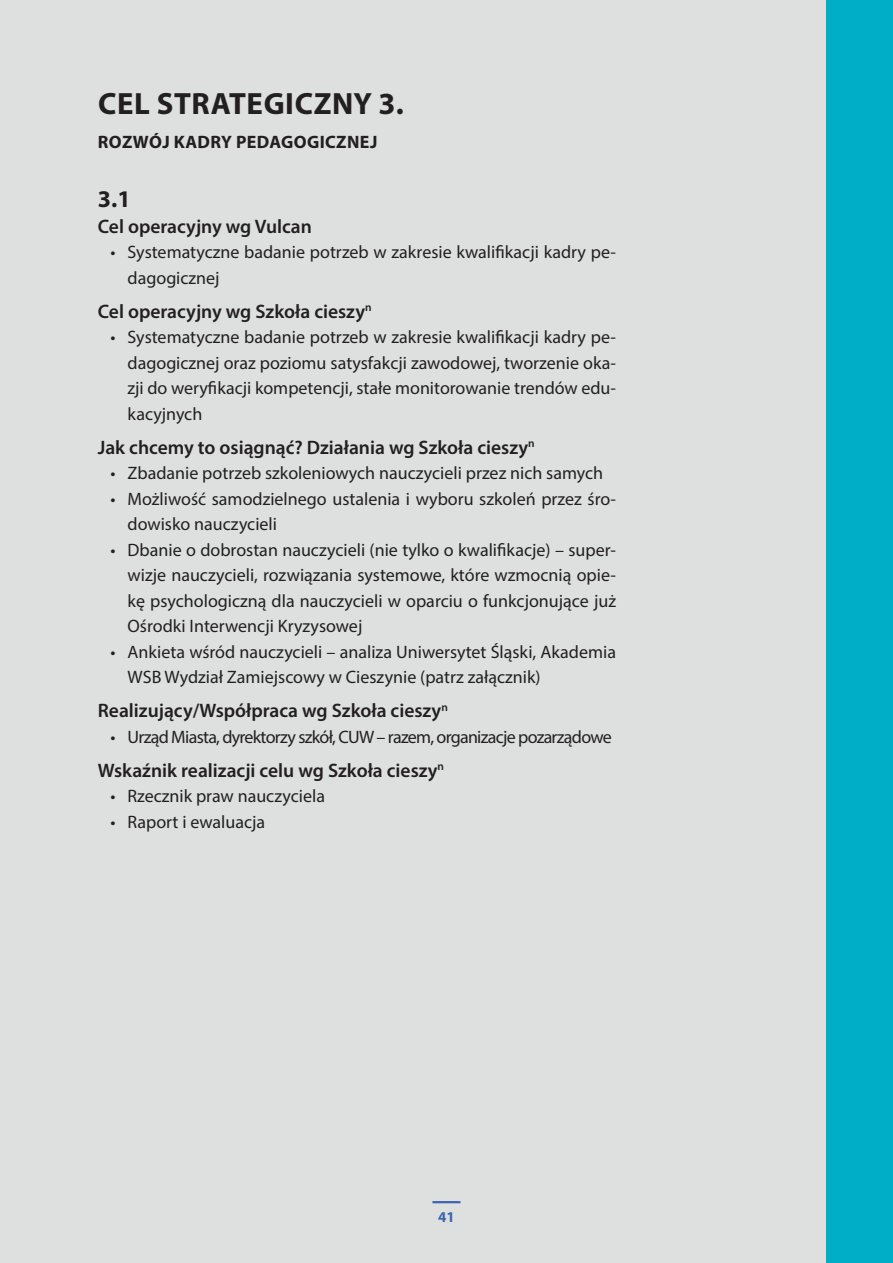
<style>
.page{position:relative;width:893px;height:1263px;background:#dde0df}
.page>*{position:absolute;margin:0;border:0;box-sizing:border-box;transform-origin:0 0}
.tekst_podst{font:700 30.9px "Myriad Pro";letter-spacing:.02em;color:#231f20}
.tekst_podst-2{font:700 24px "Myriad Pro";color:#231f20}
.tekst_podst-3{font:600 19.5px "Myriad Pro";color:#231f20}
.t1{font:18px/25.5px "Myriad Pro";color:#231f20}
.t2{font:18px "Myriad Pro";letter-spacing:-.04em;color:#231f20}
.tekst_podst-4{font:700 18px "Myriad Pro";letter-spacing:.02em;color:#231f20}
.t3{font:700 15px "Myriad Pro";color:#3d64af}
</style>
<div class="page">
<div style="left:826px;top:0;width:67px;height:1263px;background:#00aec8"></div>
<hr style="left:432px;top:1201px;width:28px;height:2px;background:#3d64af">
<p class="tekst_podst" style="left:98px;top:83px;width:307px">CEL STRATEGICZNY 3.</p>
<p class="tekst_podst-4" style="left:98px;top:130px;width:281px">ROZWÓJ KADRY PEDAGOGICZNEJ</p>
<p class="tekst_podst-2" style="left:98px;top:183px;width:34px">3.1</p>
<p class="tekst_podst-3" style="left:98px;top:214px;width:216px">Cel operacyjny wg Vulcan</p>
<p class="t1" style="left:128px;top:239px;width:490px;text-indent:-17px">• Systematyczne badanie potrzeb w zakresie kwalifikacji kadry pe&shy;dagogicznej</p>
<p class="tekst_podst-3" style="left:98px;top:299px;width:275px">Cel operacyjny wg Szkoła cieszy<sup>n</sup></p>
<p class="t1" style="left:128px;top:324px;width:490px;text-align:justify;text-indent:-17px">• Systematyczne badanie potrzeb w zakresie kwalifikacji kadry pe&shy;dagogicznej oraz poziomu satysfakcji zawodowej, tworzenie oka&shy;zji do weryfikacji kompetencji, stałe monitorowanie trendów edu&shy;kacyjnych</p>
<p class="tekst_podst-3" style="left:98px;top:435px;width:438px">Jak chcemy to osiągnąć? Działania wg Szkoła cieszy<sup>n</sup></p>
<p class="t1" style="left:111px;top:460px;width:494px">• Zbadanie potrzeb szkoleniowych nauczycieli przez nich samych</p>
<p class="t1" style="left:128px;top:486px;width:490px;text-indent:-17px">• Możliwość samodzielnego ustalenia i wyboru szkoleń przez śro&shy;dowisko nauczycieli</p>
<p class="t1" style="left:128px;top:537px;width:490px;text-align:justify;text-indent:-17px">• Dbanie o dobrostan nauczycieli (nie tylko o kwalifikacje) – super&shy;wizje nauczycieli, rozwiązania systemowe, które wzmocnią opie&shy;kę psychologiczną dla nauczycieli w oparciu o funkcjonujące już Ośrodki Interwencji Kryzysowej</p>
<p class="t1" style="left:128px;top:639px;width:490px;text-indent:-17px">• Ankieta wśród nauczycieli – analiza Uniwersytet Śląski, Akademia<br>WSB Wydział Zamiejscowy w Cieszynie (patrz załącznik)</p>
<p class="tekst_podst-3" style="left:98px;top:698px;width:352px">Realizujący/Współpraca wg Szkoła cieszy<sup>n</sup></p>
<p class="t2" style="left:111px;top:726px;width:503px">• Urząd Miasta, dyrektorzy szkół, CUW – razem, organizacje pozarządowe</p>
<p class="tekst_podst-3" style="left:98px;top:758px;width:348px">Wskaźnik realizacji celu wg Szkoła cieszy<sup>n</sup></p>
<p class="t1" style="left:111px;top:783px;width:216px">• Rzecznik praw nauczyciela</p>
<p class="t1" style="left:111px;top:809px;width:156px">• Raport i ewaluacja</p>
<p class="t3" style="left:438px;top:1207px;width:18px">41</p>
</div>
